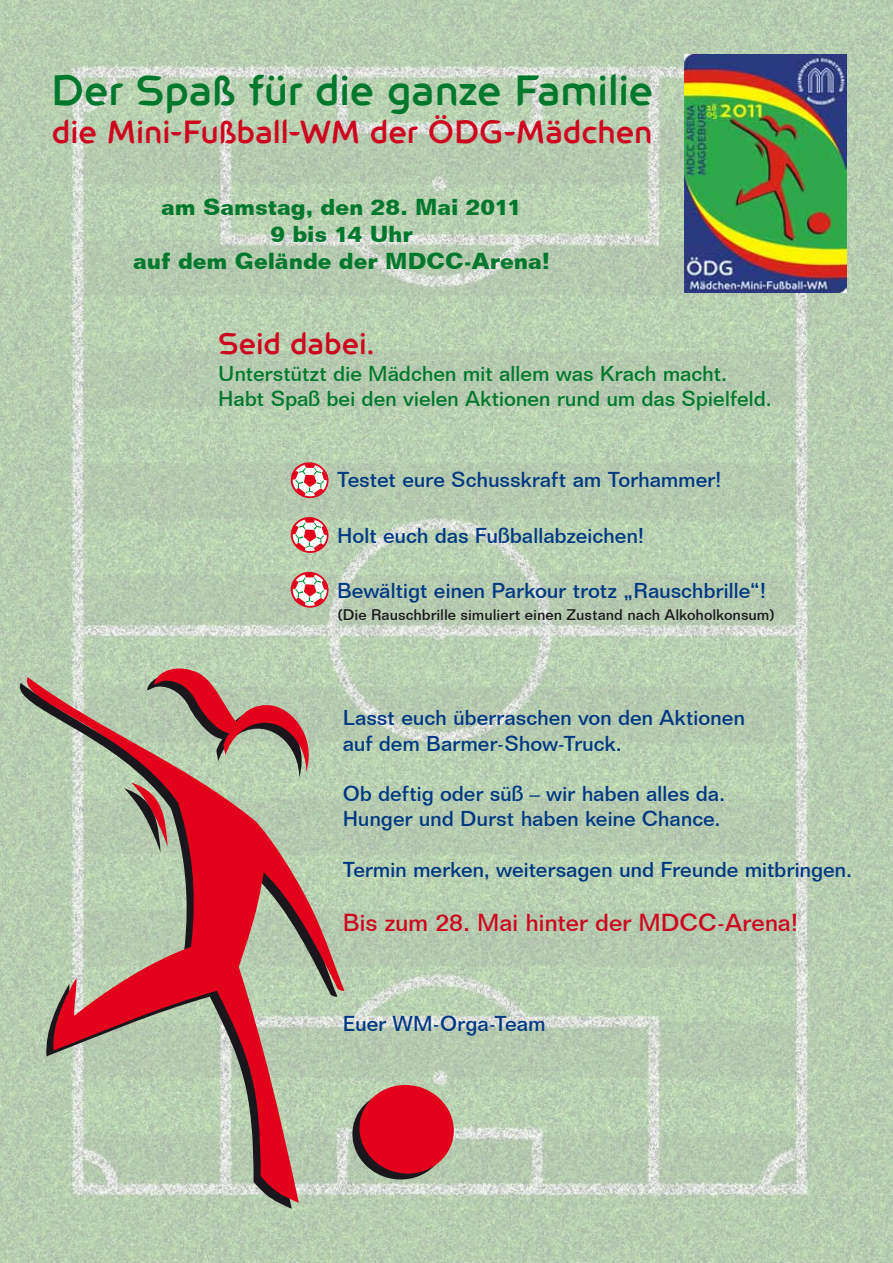
<style>
.page{position:relative;width:893px;height:1263px;background:#fff}
.page>*{position:absolute;margin:0;border:0;box-sizing:border-box;transform-origin:0 0}
.t1{font:42px "Trivia";letter-spacing:-.005em;color:#00792c}
.t2{font:31.95px "Trivia";letter-spacing:-.005em;color:#cd071e}
.t3{font:30px "Trivia";letter-spacing:-.005em;color:#cd071e}
.t4{font:500 24px "Folio BT";letter-spacing:-.01em;color:#cd071e}
.t5{font:700 22.5px/27px "Folio BT";letter-spacing:-.005em;color:#00792c;text-align:center}
.t6{font:500 21px/25.2px "Folio BT";letter-spacing:-.01em;color:#003882}
.t7{font:500 21px/25.2px "Folio BT";letter-spacing:-.01em;color:#00792c}
.t8{font:500 15px "Folio BT";color:#1a171c}
</style>
<div class="page">
<img style="left:0;top:0;width:893px;height:1263px">
<img style="left:685px;top:54px;width:162px;height:238px">
<svg style="left:291px;top:462px;width:37px;height:36px"></svg>
<svg style="left:292px;top:463px;width:35px;height:33px"></svg>
<svg style="left:20px;top:677px;width:325px;height:526px;background:#baa695"></svg>
<svg style="left:124px;top:668px;width:185px;height:185px;background:#b58479"></svg>
<svg style="left:352px;top:1084px;width:102px;height:96px;background:#c6343e"></svg>
<svg style="left:291px;top:517px;width:37px;height:36px"></svg>
<svg style="left:292px;top:518px;width:35px;height:33px"></svg>
<svg style="left:291px;top:572px;width:37px;height:36px"></svg>
<svg style="left:292px;top:573px;width:35px;height:33px"></svg>
<h1 class="t1" style="left:51px;top:68px;width:604px">Der Spaß für die ganze Familie</h1>
<h2 class="t2" style="left:52px;top:115px;width:602px">die Mini-Fußball-WM der ÖDG-Mädchen</h2>
<p class="t5" style="left:133px;top:193px;width:418px">am Samstag, den 28. Mai 2011<br>9 bis 14 Uhr<br>auf dem Gelände der MDCC-Arena!</p>
<h3 class="t3" style="left:218px;top:327px;width:158px">Seid dabei.</h3>
<p class="t7" style="left:218px;top:360px;width:555px">Unterstützt die Mädchen mit allem was Krach macht.<br>Habt Spaß bei den vielen Aktionen rund um das Spielfeld.</p>
<p class="t6" style="left:337px;top:467px;width:386px">Testet eure Schusskraft am Torhammer!</p>
<p class="t6" style="left:337px;top:522px;width:309px">Holt euch das Fußballabzeichen!</p>
<p class="t6" style="left:337px;top:578px;width:431px">Bewältigt einen Parkour trotz „Rauschbrille“!</p>
<p class="t8" style="left:337px;top:605px;width:440px">(Die Rauschbrille simuliert einen Zustand nach Alkoholkonsum)</p>
<p class="t6" style="left:343px;top:705px;width:404px">Lasst euch überraschen von den Aktionen auf dem Barmer-Show-Truck.</p>
<p class="t6" style="left:343px;top:781px;width:384px">Ob deftig oder süß – wir haben alles da.<br>Hunger und Durst haben keine Chance.</p>
<p class="t6" style="left:343px;top:856px;width:511px">Termin merken, weitersagen und Freunde mitbringen.</p>
<p class="t4" style="left:343px;top:907px;width:457px">Bis zum 28. Mai hinter der MDCC-Arena!</p>
<p class="t6" style="left:343px;top:1011px;width:204px">Euer WM-Orga-Team</p>
</div>
